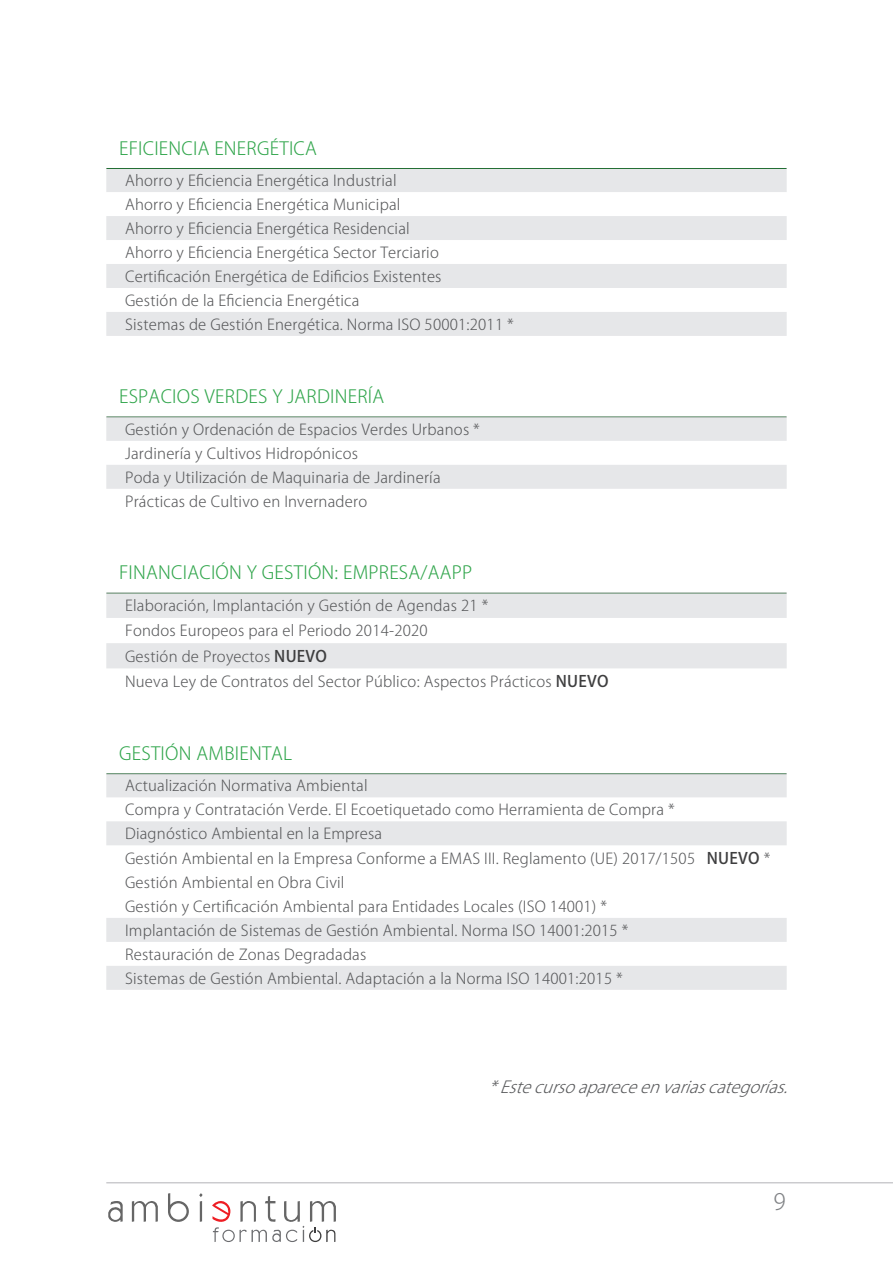
<style>
.page{position:relative;width:893px;height:1263px;background:#fff}
.page>*{position:absolute;margin:0;border:0;box-sizing:border-box;transform-origin:0 0}
.t1{font:300 22.5px "Koz Go Pr 6 N";color:#808285}
.t2{font:300 18px "Koz Go Pr 6 N";letter-spacing:.015em;color:#30a54b}
.t3{font:italic 300 16.5px "Koz Go Pr 6 N";color:#57585a}
.t4{font:300 15px/24px "Koz Go Pr 6 N";letter-spacing:.015em;color:#57585a}
.s1{font-weight:500;font-size:15.75px;color:#3e3e3f}
</style>
<div class="page">
<hr style="left:106px;top:1182px;width:787px;height:1px;background:#b2b3b7">
<svg style="left:108px;top:1201px;width:15px;height:21px"></svg>
<svg style="left:199px;top:1193px;width:4px;height:29px"></svg>
<svg style="left:132px;top:1201px;width:26px;height:21px"></svg>
<svg style="left:168px;top:1193px;width:21px;height:29px"></svg>
<svg style="left:212px;top:1196px;width:124px;height:46px"></svg>
<svg style="left:106px;top:170px;width:681px;height:166px;fill:#e6e7e9"></svg>
<hr style="left:105px;top:166px;width:684px;height:4px;background:#231f20;opacity:.4">
<svg style="left:106px;top:595px;width:681px;height:73px;fill:#e6e7e9"></svg>
<div style="left:105px;top:590px;width:684px;height:5px;background:#231f20;opacity:.4"></div>
<svg style="left:106px;top:419px;width:681px;height:70px;fill:#e6e7e9"></svg>
<div style="left:105px;top:414px;width:684px;height:5px;background:#231f20;opacity:.4"></div>
<svg style="left:106px;top:776px;width:681px;height:214px"></svg>
<div style="left:106px;top:870px;width:681px;height:24px;background:#fff"></div>
<div style="left:105px;top:771px;width:684px;height:5px;background:#231f20;opacity:.4"></div>
<p class="t2" style="left:119px;top:138px;width:199px">EFICIENCIA ENERGÉTICA</p>
<p class="t4" style="left:125px;top:169px;width:390px">Ahorro y Eficiencia Energética Industrial<br>Ahorro y Eficiencia Energética Municipal<br>Ahorro y Eficiencia Energética Residencial<br>Ahorro y Eficiencia Energética Sector Terciario Certificación Energética de Edificios Existentes<br>Gestión de la Eficiencia Energética<br>Sistemas de Gestión Energética. Norma ISO 50001:2011 *</p>
<p class="t2" style="left:119px;top:387px;width:267px">ESPACIOS VERDES Y JARDINERÍA</p>
<p class="t4" style="left:125px;top:418px;width:356px">Gestión y Ordenación de Espacios Verdes Urbanos * Jardinería y Cultivos Hidropónicos<br>Poda y Utilización de Maquinaria de Jardinería Prácticas de Cultivo en Invernadero</p>
<p class="t2" style="left:119px;top:562px;width:355px">FINANCIACIÓN Y GESTIÓN: EMPRESA/AAPP</p>
<p class="t4" style="left:125px;top:593px;width:485px;line-height:25.5px">Elaboración, Implantación y Gestión de Agendas 21 *<br>Fondos Europeos para el Periodo 2014-2020<br>Gestión de Proyectos <span class="s1">NUEVO<br></span>Nueva Ley de Contratos del Sector Público: Aspectos Prácticos <span class="s1">NUEVO</span></p>
<p class="t2" style="left:119px;top:743px;width:175px">GESTIÓN AMBIENTAL</p>
<p class="t4" style="left:125px;top:774px;width:647px">Actualización Normativa Ambiental<br>Compra y Contratación Verde. El Ecoetiquetado como Herramienta de Compra *<br>Diagnóstico Ambiental en la Empresa<br>Gestión Ambiental en la Empresa Conforme a EMAS III. Reglamento (UE) 2017/1505 <span class="s1">NUEVO</span> * Gestión Ambiental en Obra Civil<br>Gestión y Certificación Ambiental para Entidades Locales (ISO 14001) *<br>Implantación de Sistemas de Gestión Ambiental. Norma ISO 14001:2015 *<br>Restauración de Zonas Degradadas<br>Sistemas de Gestión Ambiental. Adaptación a la Norma ISO 14001:2015 *</p>
<p class="t3" style="left:489px;top:1077px;width:310px">*Estecursoapareceenvariascategorías.</p>
<h1 class="t1" style="left:773px;top:1189px;width:14px">9</h1>
</div>
